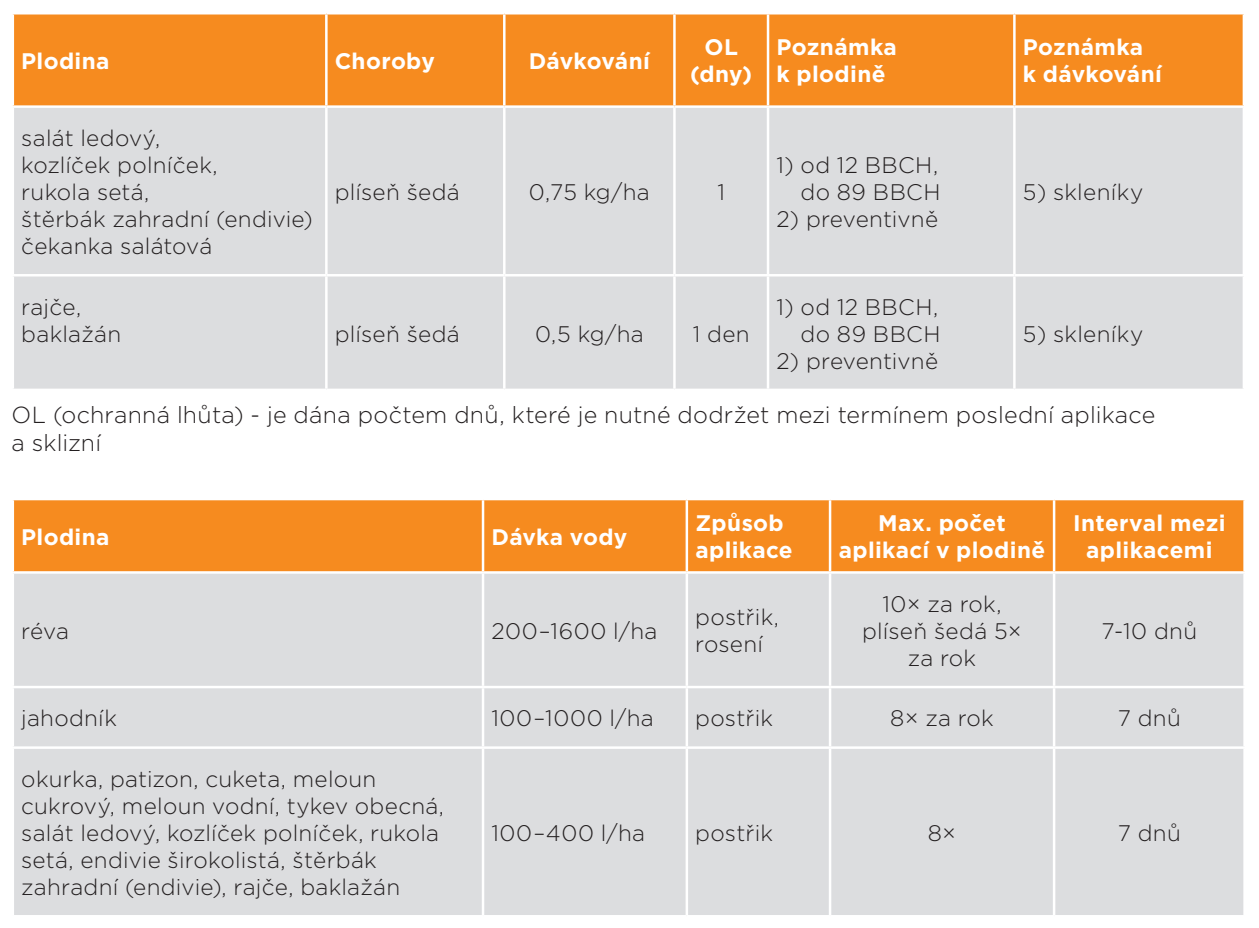
<style>
.page{position:relative;width:1259px;height:928px;background:#fff}
.page>*{position:absolute;margin:0;border:0;box-sizing:border-box;transform-origin:0 0}
.t1{font:300 23.25px/28px "Gotham";letter-spacing:.01em;color:#231f20}
.t2{font:300 22.5px/27px "Gotham";letter-spacing:.01em;color:#231f20}
.t3{font:700 22.5px/27px "Gotham";letter-spacing:.015em;color:#fff;text-align:center}
.t4{font:300 22.5px "Gotham";letter-spacing:.03em;color:#231f20}
</style>
<div class="page">
<div style="left:14px;top:14px;width:1228px;height:91px;background:#f68b1f"></div>
<div style="left:14px;top:108px;width:1228px;height:280px;background:#dcdddf"></div>
<hr style="left:325px;top:14px;width:2px;height:91px;background:#fff">
<hr style="left:503px;top:14px;width:2px;height:91px;background:#fff">
<hr style="left:673px;top:14px;width:2px;height:91px;background:#fff">
<hr style="left:766px;top:14px;width:3px;height:91px;background:#fff">
<hr style="left:1013px;top:14px;width:2px;height:91px;background:#fff">
<hr style="left:325px;top:108px;width:2px;height:166px;background:#fff">
<hr style="left:503px;top:108px;width:2px;height:166px;background:#fff">
<hr style="left:673px;top:108px;width:2px;height:166px;background:#fff">
<hr style="left:766px;top:108px;width:3px;height:166px;background:#fff">
<hr style="left:1013px;top:108px;width:2px;height:166px;background:#fff">
<hr style="left:12px;top:274px;width:314px;height:2px;background:#fff">
<hr style="left:326px;top:274px;width:178px;height:2px;background:#fff">
<hr style="left:325px;top:276px;width:2px;height:112px;background:#fff">
<hr style="left:504px;top:274px;width:170px;height:2px;background:#fff">
<hr style="left:503px;top:276px;width:2px;height:112px;background:#fff">
<hr style="left:674px;top:274px;width:94px;height:2px;background:#fff">
<hr style="left:673px;top:276px;width:2px;height:112px;background:#fff">
<hr style="left:768px;top:274px;width:246px;height:2px;background:#fff">
<hr style="left:766px;top:276px;width:3px;height:112px;background:#fff">
<hr style="left:1014px;top:274px;width:231px;height:2px;background:#fff">
<hr style="left:1013px;top:276px;width:2px;height:112px;background:#fff">
<div style="left:14px;top:500px;width:1229px;height:71px;background:#f68b1f"></div>
<div style="left:14px;top:573px;width:1229px;height:341px;background:#dcdddf"></div>
<hr style="left:482px;top:500px;width:2px;height:71px;background:#fff">
<hr style="left:685px;top:500px;width:3px;height:71px;background:#fff">
<hr style="left:828px;top:500px;width:3px;height:71px;background:#fff">
<hr style="left:1052px;top:500px;width:3px;height:71px;background:#fff">
<hr style="left:482px;top:573px;width:2px;height:112px;background:#fff">
<hr style="left:482px;top:748px;width:2px;height:166px;background:#fff">
<hr style="left:685px;top:573px;width:3px;height:112px;background:#fff">
<hr style="left:828px;top:573px;width:3px;height:112px;background:#fff">
<hr style="left:685px;top:748px;width:3px;height:166px;background:#fff">
<hr style="left:828px;top:748px;width:3px;height:166px;background:#fff">
<hr style="left:1052px;top:573px;width:3px;height:112px;background:#fff">
<hr style="left:1052px;top:748px;width:3px;height:166px;background:#fff">
<hr style="left:12px;top:685px;width:471px;height:3px;background:#fff">
<hr style="left:12px;top:746px;width:471px;height:2px;background:#fff">
<hr style="left:483px;top:685px;width:204px;height:3px;background:#fff">
<hr style="left:482px;top:688px;width:2px;height:58px;background:#fff">
<hr style="left:483px;top:746px;width:204px;height:2px;background:#fff">
<hr style="left:687px;top:685px;width:143px;height:3px;background:#fff">
<hr style="left:685px;top:688px;width:3px;height:58px;background:#fff">
<hr style="left:687px;top:746px;width:143px;height:2px;background:#fff">
<hr style="left:830px;top:685px;width:224px;height:3px;background:#fff">
<hr style="left:828px;top:688px;width:3px;height:58px;background:#fff">
<hr style="left:830px;top:746px;width:224px;height:2px;background:#fff">
<hr style="left:1054px;top:685px;width:191px;height:3px;background:#fff">
<hr style="left:1052px;top:688px;width:3px;height:58px;background:#fff">
<hr style="left:1054px;top:746px;width:191px;height:2px;background:#fff">
<p class="t3" style="left:21px;top:47px;width:90px">Plodina</p>
<p class="t3" style="left:335px;top:47px;width:101px">Choroby</p>
<p class="t3" style="left:529px;top:47px;width:123px">Dávkování</p>
<p class="t3" style="left:690px;top:34px;width:63px">OL (dny)</p>
<p class="t3" style="left:776px;top:34px;width:122px;text-align:left">Poznámka k plodině</p>
<p class="t3" style="left:1022px;top:34px;width:140px;text-align:left">Poznámka k dávkování</p>
<p class="t2" style="left:21px;top:124px;width:293px">salát ledový,<br>kozlíček polníček,<br>rukola setá,<br>štěrbák zahradní (endivie) čekanka salátová</p>
<p class="t2" style="left:21px;top:292px;width:101px">rajče, baklažán</p>
<p class="t2" style="left:335px;top:178px;width:126px">plíseň šedá</p>
<p class="t2" style="left:529px;top:178px;width:122px">0,75 kg/ha</p>
<p class="t2" style="left:717px;top:178px;width:9px">1</p>
<p class="t2" style="left:335px;top:319px;width:126px">plíseň šedá</p>
<p class="t2" style="left:535px;top:319px;width:110px">0,5 kg/ha</p>
<p class="t2" style="left:693px;top:319px;width:58px">1 den</p>
<p class="t2" style="left:776px;top:151px;width:165px;text-align:right">1) od 12 BBCH, do 89 BBCH</p>
<p class="t2" style="left:776px;top:205px;width:163px">2) preventivně</p>
<p class="t2" style="left:776px;top:292px;width:165px;text-align:right">1) od 12 BBCH, do 89 BBCH</p>
<p class="t2" style="left:776px;top:346px;width:163px">2) preventivně</p>
<p class="t2" style="left:1022px;top:178px;width:122px">5) skleníky</p>
<p class="t2" style="left:1023px;top:319px;width:122px">5) skleníky</p>
<p class="t1" style="left:12px;top:400px;width:1145px">OL (ochranná lhůta) - je dána počtem dnů, které je nutné dodržet mezi termínem poslední aplikace a sklizní</p>
<p class="t3" style="left:21px;top:523px;width:90px">Plodina</p>
<p class="t3" style="left:491px;top:523px;width:137px">Dávka vody</p>
<p class="t3" style="left:695px;top:509px;width:99px;text-align:left">Způsob aplikace</p>
<p class="t3" style="left:838px;top:509px;width:208px">Max. počet aplikací v plodině</p>
<p class="t3" style="left:1073px;top:509px;width:154px">Interval mezi aplikacemi</p>
<p class="t2" style="left:21px;top:616px;width:49px">réva</p>
<p class="t2" style="left:491px;top:616px;width:167px">200–1600 l/ha</p>
<p class="t2" style="left:695px;top:603px;width:85px">postřik, rosení</p>
<p class="t2" style="left:862px;top:589px;width:161px;text-align:center">10× za rok, plíseň šedá 5× za rok</p>
<p class="t2" style="left:1101px;top:616px;width:97px">7-10 dnů</p>
<p class="t2" style="left:21px;top:704px;width:97px">jahodník</p>
<p class="t4" style="left:491px;top:704px;width:164px">100–1000 l/ha</p>
<p class="t2" style="left:695px;top:704px;width:79px">postřik</p>
<p class="t2" style="left:890px;top:704px;width:105px">8× za rok</p>
<p class="t2" style="left:1117px;top:704px;width:65px">7 dnů</p>
<p class="t2" style="left:21px;top:764px;width:424px">okurka, patizon, cuketa, meloun cukrový, meloun vodní, tykev obecná, salát ledový, kozlíček polníček, rukola setá, endivie širokolistá, štěrbák zahradní (endivie), rajče, baklažán</p>
<p class="t2" style="left:491px;top:818px;width:155px">100–400 l/ha</p>
<p class="t2" style="left:695px;top:818px;width:79px">postřik</p>
<p class="t2" style="left:927px;top:818px;width:30px">8×</p>
<p class="t2" style="left:1117px;top:818px;width:65px">7 dnů</p>
</div>
